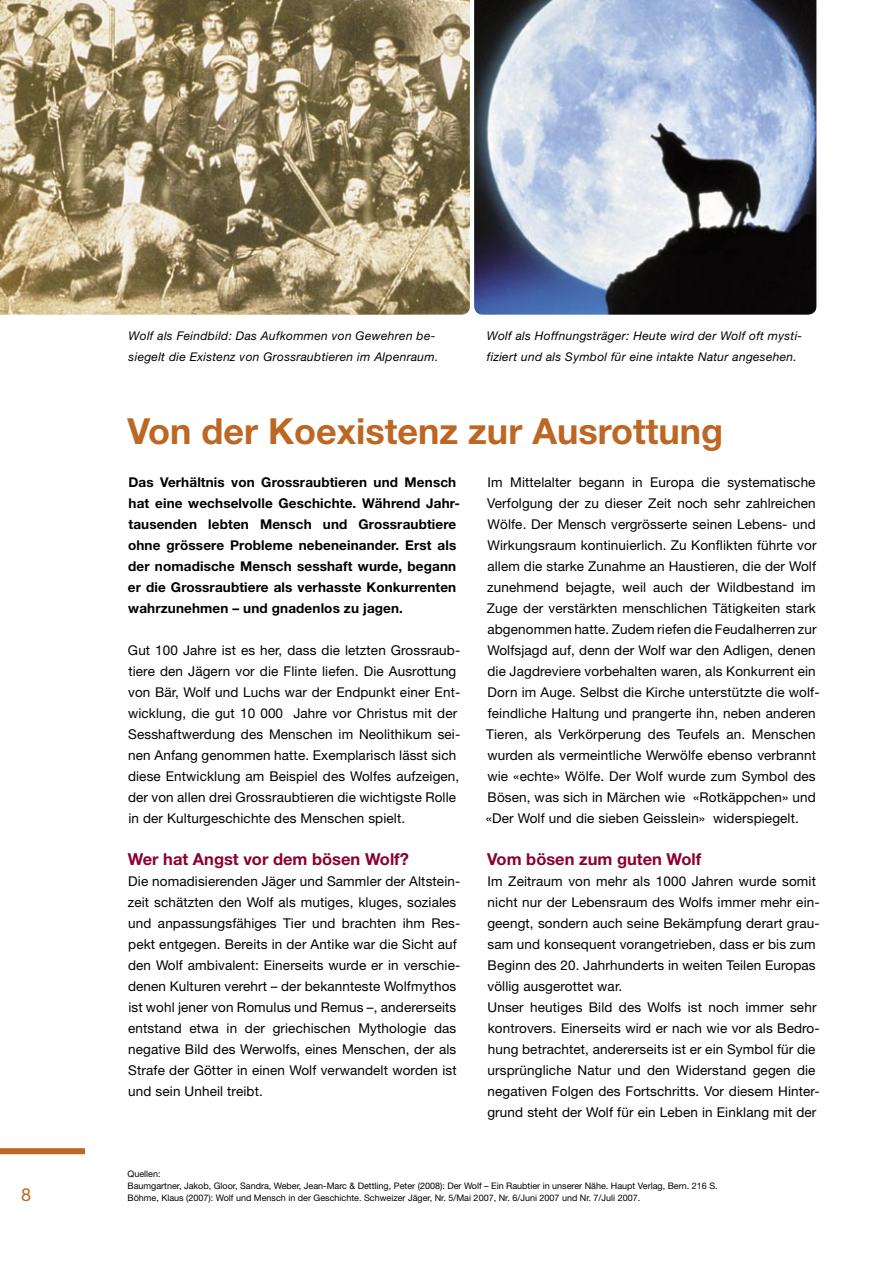
<style>
.page{position:relative;width:893px;height:1263px;background:#fff}
.page>*{position:absolute;margin:0;border:0;box-sizing:border-box;transform-origin:0 0}
.t1{font:700 36px "Helvetica Neue";color:#bd6724}
.t2{font:18px "Helvetica Neue";color:#bd6724}
.t3{font:700 16.5px "Helvetica Neue";color:#8a0032}
.t4{font:13.5px/21px "Helvetica Neue";letter-spacing:.01em;color:#000}
.t5{font:700 13.5px/21px "Helvetica Neue";letter-spacing:.01em;color:#000}
.t6{font:italic 12px/21px "Helvetica Neue";letter-spacing:.025em;color:#000}
.t7{font:9px/12px "Helvetica Neue";color:#000}
</style>
<div class="page">
<div style="left:0;top:1148px;width:85px;height:6px;background:#bd6724"></div>
<img style="left:474px;top:0;width:342px;height:315px">
<img style="left:0;top:0;width:470px;height:315px">
<h2 class="t2" style="left:21px;top:1184px;width:12px">8</h2>
<p class="t6" style="left:129px;top:325px;width:311px">Wolf als Feindbild: Das Aufkommen von Gewehren be&shy;siegelt die Existenz von Grossraubtieren im Alpenraum.</p>
<p class="t6" style="left:487px;top:325px;width:317px">Wolf als Hoffnungsträger: Heute wird der Wolf oft mysti&shy;fiziert und als Symbol für eine intakte Natur angesehen.</p>
<h1 class="t1" style="left:128px;top:409px;width:597px">Von der Koexistenz zur Ausrottung</h1>
<p class="t5" style="left:128px;top:471px;width:334px">Das Verhältnis von Grossraubtieren und Mensch hat eine wechselvolle Geschichte. Während Jahr&shy;tausenden lebten Mensch und Grossraubtiere ohne grössere Probleme nebeneinander. Erst als der nomadische Mensch sesshaft wurde, begann er die Grossraubtiere als verhasste Konkurrenten wahrzunehmen – und gnadenlos zu jagen.</p>
<p class="t4" style="left:128px;top:639px;width:334px">Gut 100 Jahre ist es her, dass die letzten Grossraub&shy;tiere den Jägern vor die Flinte liefen. Die Ausrottung von Bär, Wolf und Luchs war der Endpunkt einer Ent&shy;wicklung, die gut 10 000 Jahre vor Christus mit der Sesshaftwerdung des Menschen im Neolithikum sei&shy;nen Anfang genommen hatte. Exemplarisch lässt sich diese Entwicklung am Beispiel des Wolfes aufzeigen, der von allen drei Grossraubtieren die wichtigste Rolle in der Kulturgeschichte des Menschen spielt.</p>
<p class="t3" style="left:128px;top:849px;width:283px">Wer hat Angst vor dem bösen Wolf?</p>
<p class="t4" style="left:128px;top:870px;width:334px">Die nomadisierenden Jäger und Sammler der Altstein&shy;zeit schätzten den Wolf als mutiges, kluges, soziales und anpassungsfähiges Tier und brachten ihm Res&shy;pekt entgegen. Bereits in der Antike war die Sicht auf den Wolf ambivalent: Einerseits wurde er in verschie&shy;denen Kulturen verehrt – der bekannteste Wolfmythos ist wohl jener von Romulus und Remus –, andererseits entstand etwa in der griechischen Mythologie das negative Bild des Werwolfs, eines Menschen, der als Strafe der Götter in einen Wolf verwandelt worden ist und sein Unheil treibt.</p>
<p class="t4" style="left:486px;top:471px;width:335px">Im Mittelalter begann in Europa die systematische Verfolgung der zu dieser Zeit noch sehr zahlreichen Wölfe. Der Mensch vergrösserte seinen Lebens- und Wirkungsraum kontinuierlich. Zu Konflikten führte vor allem die starke Zunahme an Haustieren, die der Wolf zunehmend bejagte, weil auch der Wildbestand im Zuge der verstärkten menschlichen Tätigkeiten stark abgenommen hatte. Zudem riefen die Feudalherren zur Wolfsjagd auf, denn der Wolf war den Adligen, denen die Jagdreviere vorbehalten waren, als Konkurrent ein Dorn im Auge. Selbst die Kirche unterstützte die wolf&shy;feindliche Haltung und prangerte ihn, neben anderen Tieren, als Verkörperung des Teufels an. Menschen wurden als vermeintliche Werwölfe ebenso verbrannt wie «echte» Wölfe. Der Wolf wurde zum Symbol des Bösen, was sich in Märchen wie «Rotkäppchen» und «Der Wolf und die sieben Geisslein» widerspiegelt.</p>
<p class="t3" style="left:487px;top:849px;width:216px">Vom bösen zum guten Wolf</p>
<p class="t4" style="left:487px;top:870px;width:334px">Im Zeitraum von mehr als 1000 Jahren wurde somit nicht nur der Lebensraum des Wolfs immer mehr ein&shy;geengt, sondern auch seine Bekämpfung derart grau&shy;sam und konsequent vorangetrieben, dass er bis zum Beginn des 20. Jahrhunderts in weiten Teilen Europas völlig ausgerottet war.<br>Unser heutiges Bild des Wolfs ist noch immer sehr kontrovers. Einerseits wird er nach wie vor als Bedro&shy;hung betrachtet, andererseits ist er ein Symbol für die ursprüngliche Natur und den Widerstand gegen die negativen Folgen des Fortschritts. Vor diesem Hinter&shy;grund steht der Wolf für ein Leben in Einklang mit der</p>
<p class="t7" style="left:128px;top:1167px;width:592px">Quellen:<br>Baumgartner, Jakob, Gloor, Sandra, Weber, Jean-Marc &amp; Dettling, Peter (2008): Der Wolf – Ein Raubtier in unserer Nähe. Haupt Verlag, Bern. 216 S.<br>Böhme, Klaus (2007): Wolf und Mensch in der Geschichte. Schweizer Jäger, Nr. 5/Mai 2007, Nr. 6/Juni 2007 und Nr. 7/Juli 2007.</p>
</div>
